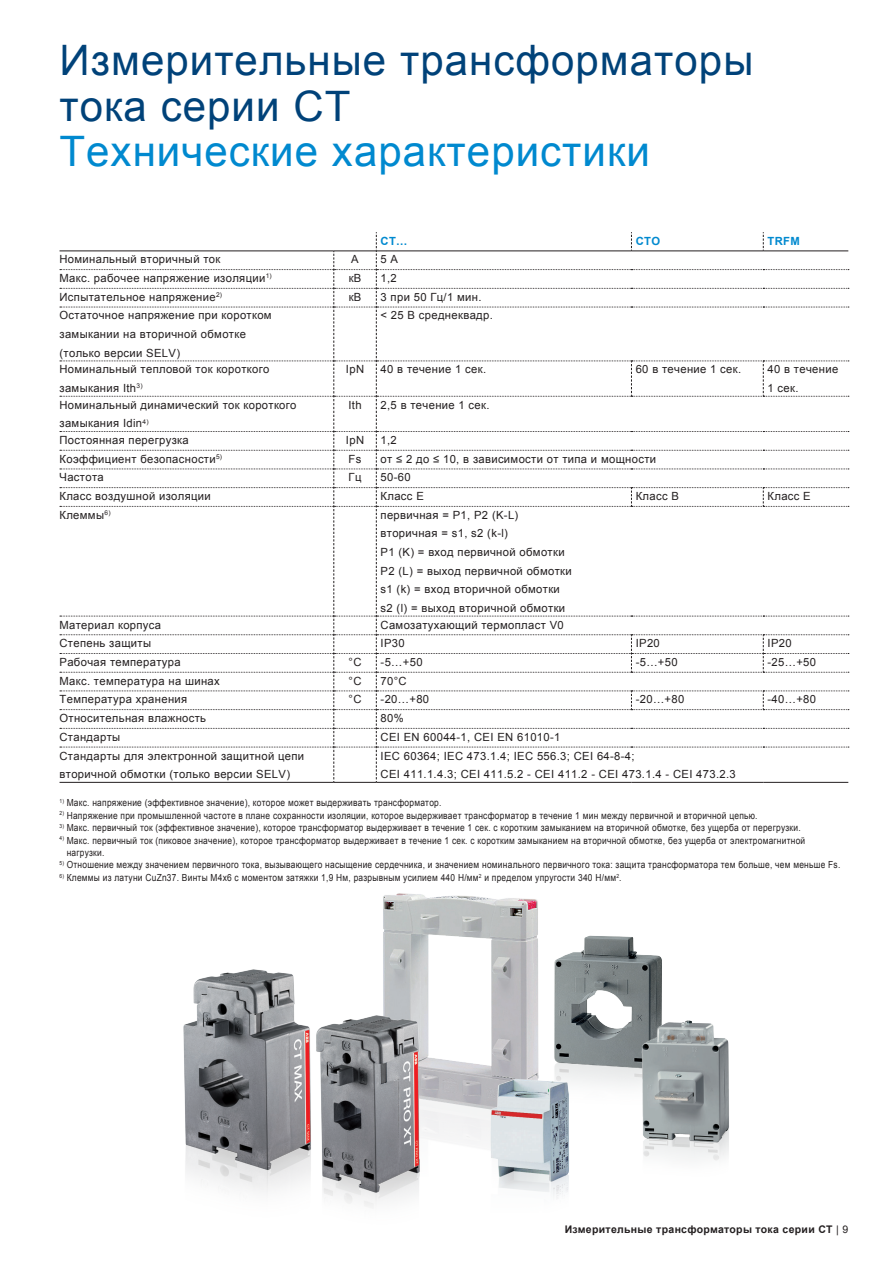
<style>
.page{position:relative;width:893px;height:1263px;background:#fff}
.page>*{position:absolute;margin:0;border:0;box-sizing:border-box;transform-origin:0 0}
.t1{font:42px/45.5px "Arial";letter-spacing:.025em;color:#004279}
.t2{font:42px "Arial";letter-spacing:.025em;color:#0089cf}
.t3{font:11.25px/18.6px "Arial";letter-spacing:.03em;color:#231f20}
.t4{font:700 11.25px "Arial";letter-spacing:.03em;color:#0089cf}
.t5{font:700 10.5px "Arial";letter-spacing:.03em;color:#231f20}
.t6{font:9.75px/12.5px "Arial";letter-spacing:.03em;color:#231f20;scale:.86 1}
.s1{font-weight:400}
</style>
<div class="page">
<img style="left:555px;top:935px;width:107px;height:151px">
<img style="left:636px;top:1015px;width:93px;height:146px">
<img style="left:183px;top:969px;width:122px;height:224px">
<img style="left:383px;top:893px;width:172px;height:249px">
<img style="left:488px;top:1077px;width:86px;height:121px">
<img style="left:305px;top:1007px;width:127px;height:201px">
<hr style="left:60px;top:782px;width:274px;height:1px;background:#231f20">
<hr style="left:334px;top:782px;width:42px;height:1px;background:#231f20">
<hr style="left:376px;top:782px;width:255px;height:1px;background:#231f20">
<hr style="left:631px;top:782px;width:132px;height:1px;background:#231f20">
<hr style="left:763px;top:782px;width:85px;height:1px;background:#231f20">
<svg style="left:60px;top:232px;width:789px;height:550px"></svg>
<p class="t1" style="left:60px;top:38px;width:695px">Измерительные трансформаторы тока серии CT</p>
<p class="t2" style="left:60px;top:124px;width:592px">Технические характеристики</p>
<p class="t4" style="left:381px;top:233px;width:28px">CT…</p>
<p class="t4" style="left:636px;top:233px;width:26px">CTO</p>
<p class="t4" style="left:767px;top:233px;width:34px">TRFM</p>
<p class="t3" style="left:60px;top:250px;width:162px">Номинальный вторичный ток</p>
<p class="t3" style="left:351px;top:250px;width:9px">A</p>
<p class="t3" style="left:381px;top:250px;width:19px">5 A</p>
<p class="t3" style="left:60px;top:269px;width:214px">Макс. рабочее напряжение изоляции<sup>1)</sup></p>
<p class="t3" style="left:349px;top:269px;width:14px">кВ</p>
<p class="t3" style="left:381px;top:269px;width:18px">1,2</p>
<p class="t3" style="left:60px;top:288px;width:164px">Испытательное напряжение<sup>2)</sup></p>
<p class="t3" style="left:349px;top:288px;width:14px">кВ</p>
<p class="t3" style="left:381px;top:288px;width:102px">3 при 50 Гц/1 мин.</p>
<p class="t3" style="left:60px;top:306px;width:214px">Остаточное напряжение при коротком замыкании на вторичной обмотке (только версии SELV)</p>
<p class="t3" style="left:381px;top:306px;width:114px">&lt; 25 В среднеквадр.</p>
<p class="t3" style="left:60px;top:360px;width:211px">Номинальный тепловой ток короткого замыкания Ith<sup>3)</sup></p>
<p class="t3" style="left:346px;top:360px;width:20px">IpN</p>
<p class="t3" style="left:381px;top:360px;width:107px">40 в течение 1 сек.</p>
<p class="t3" style="left:636px;top:360px;width:107px">60 в течение 1 сек.</p>
<p class="t3" style="left:767px;top:360px;width:72px">40 в течение<br>1 сек.</p>
<p class="t3" style="left:60px;top:395px;width:239px">Номинальный динамический ток короткого замыкания Idin<sup>4)</sup></p>
<p class="t3" style="left:348px;top:395px;width:15px">Ith</p>
<p class="t3" style="left:381px;top:395px;width:110px">2,5 в течение 1 сек.</p>
<p class="t3" style="left:60px;top:431px;width:131px">Постоянная перегрузка</p>
<p class="t3" style="left:346px;top:431px;width:20px">IpN</p>
<p class="t3" style="left:381px;top:431px;width:18px">1,2</p>
<p class="t3" style="left:60px;top:449px;width:164px">Коэффициент безопасности<sup>5)</sup></p>
<p class="t3" style="left:349px;top:449px;width:14px">Fs</p>
<p class="t3" style="left:381px;top:449px;width:277px">от ≤ 2 до ≤ 10, в зависимости от типа и мощности</p>
<p class="t3" style="left:60px;top:468px;width:46px">Частота</p>
<p class="t3" style="left:349px;top:468px;width:14px">Гц</p>
<p class="t3" style="left:381px;top:468px;width:32px">50-60</p>
<p class="t3" style="left:60px;top:487px;width:153px">Класс воздушной изоляции</p>
<p class="t3" style="left:381px;top:487px;width:45px">Класс Е</p>
<p class="t3" style="left:636px;top:487px;width:45px">Класс В</p>
<p class="t3" style="left:767px;top:487px;width:45px">Класс Е</p>
<p class="t3" style="left:60px;top:506px;width:52px">Клеммы<sup>6)</sup></p>
<p class="t3" style="left:381px;top:506px;width:193px">первичная = P1, P2 (K-L) вторичная = s1, s2 (k-l)<br>P1 (K) = вход первичной обмотки<br>P2 (L) = выход первичной обмотки s1 (k) = вход вторичной обмотки s2 (l) = выход вторичной обмотки</p>
<p class="t3" style="left:60px;top:615px;width:103px">Материал корпуса</p>
<p class="t3" style="left:381px;top:615px;width:185px">Самозатухающий термопласт V0</p>
<p class="t3" style="left:60px;top:634px;width:93px">Степень защиты</p>
<p class="t3" style="left:381px;top:634px;width:26px">IP30</p>
<p class="t3" style="left:636px;top:634px;width:26px">IP20</p>
<p class="t3" style="left:767px;top:634px;width:26px">IP20</p>
<p class="t3" style="left:60px;top:653px;width:123px">Рабочая температура</p>
<p class="t3" style="left:349px;top:653px;width:14px">°C</p>
<p class="t3" style="left:381px;top:653px;width:44px">-5…+50</p>
<p class="t3" style="left:636px;top:653px;width:44px">-5…+50</p>
<p class="t3" style="left:767px;top:653px;width:50px">-25…+50</p>
<p class="t3" style="left:60px;top:671px;width:162px">Макс. температура на шинах</p>
<p class="t3" style="left:349px;top:671px;width:14px">°C</p>
<p class="t3" style="left:381px;top:671px;width:28px">70°C</p>
<p class="t3" style="left:60px;top:690px;width:129px">Температура хранения</p>
<p class="t3" style="left:349px;top:690px;width:14px">°C</p>
<p class="t3" style="left:381px;top:690px;width:50px">-20…+80</p>
<p class="t3" style="left:636px;top:690px;width:50px">-20…+80</p>
<p class="t3" style="left:767px;top:690px;width:50px">-40…+80</p>
<p class="t3" style="left:60px;top:709px;width:148px">Относительная влажность</p>
<p class="t3" style="left:381px;top:709px;width:25px">80%</p>
<p class="t3" style="left:60px;top:728px;width:62px">Стандарты</p>
<p class="t3" style="left:381px;top:728px;width:181px">CEI EN 60044-1, CEI EN 61010-1</p>
<p class="t3" style="left:60px;top:746px;width:246px">Стандарты для электронной защитной цепи вторичной обмотки (только версии SELV)</p>
<p class="t3" style="left:381px;top:746px;width:357px">IEC 60364; IEC 473.1.4; IEC 556.3; CEI 64-8-4;<br>CEI 411.1.4.3; CEI 411.5.2 - CEI 411.2 - CEI 473.1.4 - CEI 473.2.3</p>
<p class="t6" style="left:60px;top:797px;width:446px"><sup>1)</sup> Макс. напряжение (эффективное значение), которое может выдерживать трансформатор.</p>
<p class="t6" style="left:60px;top:809px;width:813px"><sup>2)</sup> Напряжение при промышленной частоте в плане сохранности изоляции, которое выдерживает трансформатор в течение 1 мин между первичной и вторичной цепью.</p>
<p class="t6" style="left:60px;top:821px;width:863px"><sup>3)</sup> Макс. первичный ток (эффективное значение), которое трансформатор выдерживает в течение 1 сек. с коротким замыканием на вторичной обмотке, без ущерба от перегрузки.</p>
<p class="t6" style="left:67px;top:834px;width:860px;text-indent:-7px"><sup>4)</sup> Макс. первичный ток (пиковое значение), которое трансформатор выдерживает в течение 1 сек. с коротким замыканием на вторичной обмотке, без ущерба от электромагнитной нагрузки.</p>
<p class="t6" style="left:60px;top:859px;width:909px"><sup>5)</sup> Отношение между значением первичного тока, вызывающего насыщение сердечника, и значением номинального первичного тока: защита трансформатора тем больше, чем меньше Fs.</p>
<p class="t6" style="left:60px;top:871px;width:655px"><sup>6)</sup> Клеммы из латуни CuZn37. Винты М4х6 с моментом затяжки 1,9 Нм, разрывным усилием 440 Н/мм<sup>2</sup> и пределом упругости 340 Н/мм<sup>2</sup>.</p>
<p class="t5" style="left:565px;top:1222px;width:285px">Измерительные трансформаторы тока серии CT <span class="s1">| 9</span></p>
</div>
